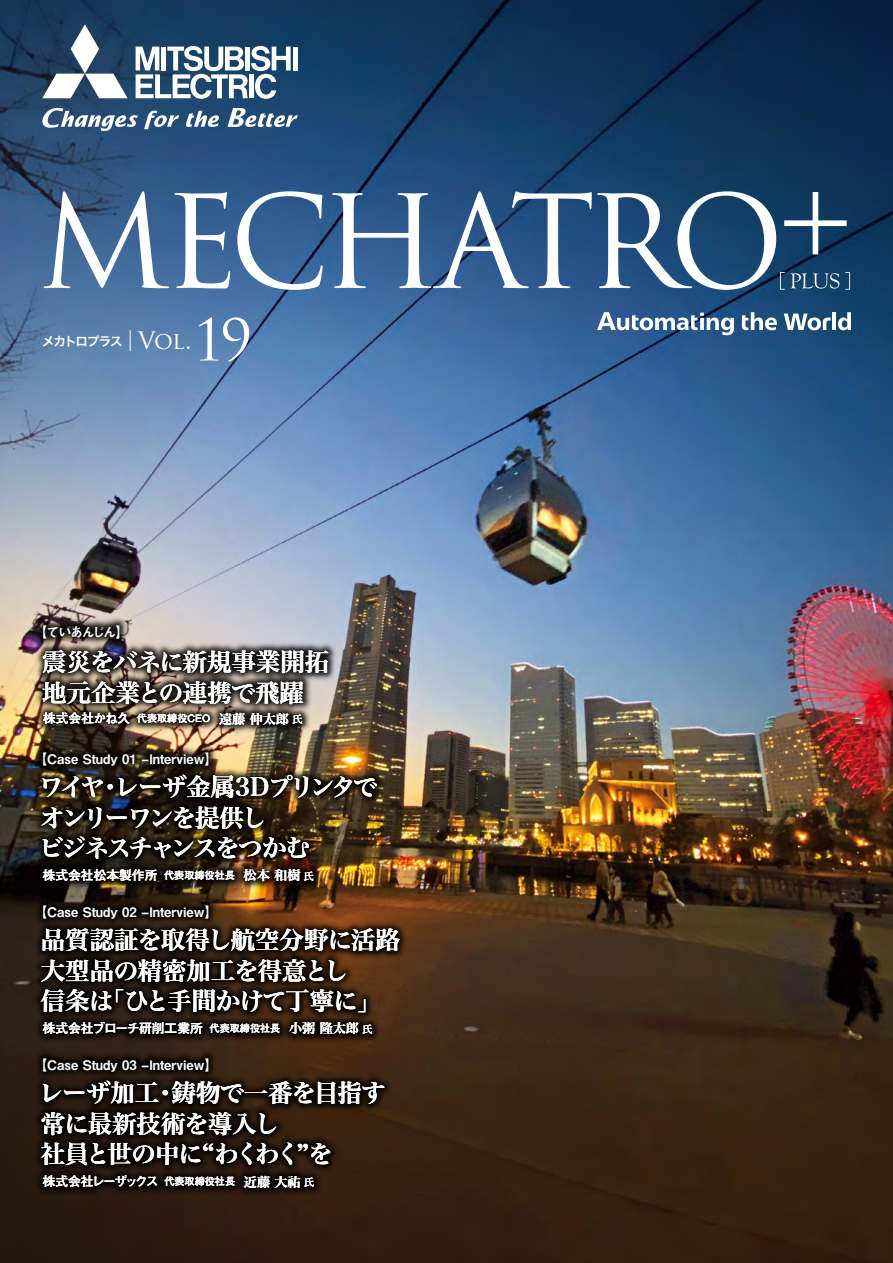
<style>
.page{position:relative;width:893px;height:1263px;background:#fff}
.page>*{position:absolute;margin:0;border:0;box-sizing:border-box;transform-origin:0 0}
.t1{font:56.1px "Trajan Pro";color:#fff}
.t2{font:24.45px/30.3px "Hira Min Pro W6";letter-spacing:-.035em;color:#fff}
.t3{font:24.45px/30.3px "Hira Min Pro W6";letter-spacing:-.075em;color:#fff}
.t4{font:24.45px/30.3px "Hira Min Pro W6";color:#fff}
.t5{font:13.2px "Midashi Go Pro MB31";color:#fff}
.t6{font:700 12.75px "Futo Go B101 Pro";color:#fff}
.t7{font:700 12.75px "Futo Go B101 Pro";letter-spacing:-.115em;color:#fff}
.t8{font:12.45px "Hira Kaku Pro W6";letter-spacing:-.095em;color:#fff}
.t9{font:700 10.05px "Futo Go B101 Pro";color:#fff}
.s1{font-family:"Trajan Pro";font-size:23.4px}
.s2{font-size:12.75px}
.s3{font-family:"Hira Min Pro N W6";font-weight:400;font-size:13.2px}
.s4{font-family:"UD Reimin Pro";font-weight:500}
.s5{font-size:10.05px}
.s6{font-family:"UD Reimin Pro";font-weight:500;font-size:10.05px}
</style>
<div class="page">
<img style="left:0;top:0;width:893px;height:1263px">
<svg style="left:130px;top:330px;width:1px;height:21px"></svg>
<svg style="left:44px;top:191px;width:125px;height:97px"></svg>
<svg style="left:175px;top:192px;width:55px;height:96px"></svg>
<svg style="left:237px;top:191px;width:86px;height:99px"></svg>
<svg style="left:332px;top:191px;width:518px;height:99px"></svg>
<svg style="left:144px;top:111px;width:35px;height:18px"></svg>
<svg style="left:227px;top:108px;width:71px;height:19px"></svg>
<svg style="left:42px;top:108px;width:96px;height:23px"></svg>
<svg style="left:186px;top:111px;width:33px;height:16px"></svg>
<svg style="left:42px;top:24px;width:86px;height:74px"></svg>
<hr style="left:293px;top:47px;width:4px;height:23px;background:#fff">
<svg style="left:136px;top:46px;width:155px;height:53px"></svg>
<svg style="left:784px;top:314px;width:46px;height:16px"></svg>
<hr style="left:832px;top:312px;width:4px;height:18px;background:#fff">
<svg style="left:838px;top:312px;width:13px;height:18px"></svg>
<svg style="left:742px;top:312px;width:35px;height:18px"></svg>
<svg style="left:597px;top:312px;width:137px;height:23px"></svg>
<img style="left:0;top:565px;width:389px;height:126px">
<img style="left:0;top:691px;width:438px;height:153px">
<img style="left:0;top:844px;width:461px;height:253px">
<img style="left:0;top:997px;width:445px;height:253px">
<p class="t8" style="left:42px;top:330px;width:151px">メカトロプラス <span class="s1">Vol.</span></p>
<h1 class="t1" style="left:193px;top:304px;width:61px">19</h1>
<p class="t5" style="left:34px;top:622px;width:96px">【ていあんじん】</p>
<p class="t4" style="left:42px;top:645px;width:288px">震災をバネに新規事業開拓地元企業との連携で飛躍</p>
<p class="t9" style="left:43px;top:711px;width:261px"><span class="s2">株式会社かね久</span> 代表取締役CEO <span class="s3">遠藤 伸太郎</span> <span class="s4">氏</span></p>
<p class="t5" style="left:34px;top:748px;width:185px">【Case Study 01 -Interview】</p>
<p class="t3" style="left:39px;top:770px;width:340px">ワイヤ・レーザ金属3Dプリンタでオンリーワンを提供し<br>ビジネスチャンスをつかむ</p>
<p class="t6" style="left:43px;top:865px;width:273px">株式会社松本製作所 <span class="s5">代表取締役社長</span> <span class="s3">松本 和樹</span> <span class="s6">氏</span></p>
<p class="t5" style="left:34px;top:901px;width:185px">【Case Study 02 -Interview】</p>
<p class="t2" style="left:41px;top:923px;width:361px">品質認証を取得し航空分野に活路大型品の精密加工を得意とし<br>信条は「ひと手間かけて丁寧に」</p>
<p class="t6" style="left:43px;top:1018px;width:331px">株式会社ブローチ研削工業所 <span class="s5">代表取締役社長</span> <span class="s3">小粥 隆太郎</span> <span class="s6">氏</span></p>
<p class="t5" style="left:34px;top:1054px;width:185px">【Case Study 03 -Interview】</p>
<p class="t2" style="left:39px;top:1076px;width:348px">レーザ加工・鋳物で一番を目指す常に最新技術を導入し<br>社員と世の中に“わくわく”を</p>
<p class="t7" style="left:43px;top:1171px;width:273px">株式会社レーザックス <span class="s5">代表取締役社長</span> <span class="s3">近藤 大祐</span> <span class="s6">氏</span></p>
</div>
